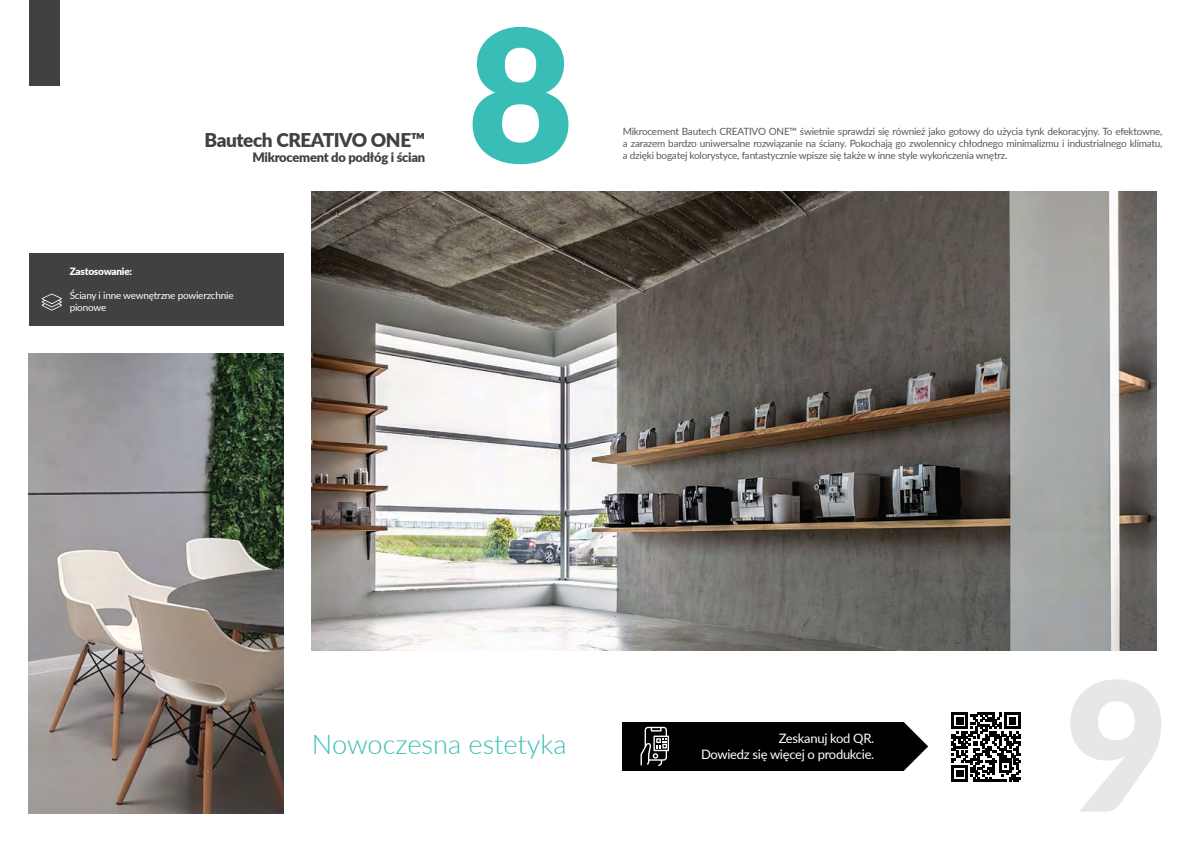
<style>
.page{position:relative;width:1191px;height:842px;background:#fff}
.page>*{position:absolute;margin:0;border:0;box-sizing:border-box;transform-origin:0 0}
.t1{font:900 184.4px "Lato";color:#39beb7}
.t2{font:900 179.7px "Lato";color:#e6e7e8}
.t3{font:300 27.2px "Lato";color:#39beb7}
.t4{font:900 19px "Lato";letter-spacing:-.02em;color:#414042}
.t5{font:13px/15.6px "Lato";letter-spacing:-.02em;color:#fff;text-align:right}
.t6{font:900 13px "Lato";letter-spacing:-.02em;color:#414042}
.t7{font:10px/12px "Lato";letter-spacing:-.02em;color:#58595b;text-align:justify}
.t8{font:10px/12px "Lato";letter-spacing:-.02em;color:#fff}
.t9{font:900 10px "Lato";letter-spacing:-.02em;color:#fff}
</style>
<div class="page">
<img style="left:28px;top:354px;width:255px;height:460px">
<img style="left:312px;top:191px;width:275px;height:460px">
<div style="left:29px;top:253px;width:254px;height:72px;background:#414042"></div>
<div style="left:29px;top:0;width:30px;height:86px;background:#414042"></div>
<svg style="left:42px;top:294px;width:20px;height:17px"></svg>
<img style="left:587px;top:191px;width:569px;height:460px">
<svg style="left:951px;top:712px;width:69px;height:70px"></svg>
<div style="left:622px;top:722px;width:282px;height:48px;background:#000"></div>
<svg style="left:640px;top:727px;width:29px;height:39px"></svg>
<svg style="left:904px;top:722px;width:24px;height:48px"></svg>
<h3 class="t4" style="left:204px;top:126px;width:222px">Bautech CREATIVO ONE™</h3>
<h3 class="t6" style="left:252px;top:148px;width:174px">Mikrocement do podłóg i ścian</h3>
<p class="t9" style="left:70px;top:264px;width:64px">Zastosowanie:</p>
<p class="t8" style="left:70px;top:289px;width:165px">Ściany i inne wewnętrzne powierzchnie pionowe</p>
<h1 class="t1" style="left:467px;top:-43px;width:108px">8</h1>
<p class="t7" style="left:623px;top:125px;width:541px">Mikrocement Bautech CREATIVO ONE™ świetnie sprawdzi się również jako gotowy do użycia tynk dekoracyjny. To efektowne, a zarazem bardzo uniwersalne rozwiązanie na ściany. Pokochają go zwolennicy chłodnego minimalizmu i industrialnego klimatu, a dzięki bogatej kolorystyce, fantastycznie wpisze się także w inne style wykończenia wnętrz.</p>
<h3 class="t3" style="left:312px;top:726px;width:256px">Nowoczesna estetyka</h3>
<h3 class="t5" style="left:701px;top:730px;width:175px">Zeskanuj kod QR.<br>Dowiedz się więcej o produkcie.</h3>
<h2 class="t2" style="left:1064px;top:611px;width:106px">9</h2>
</div>
